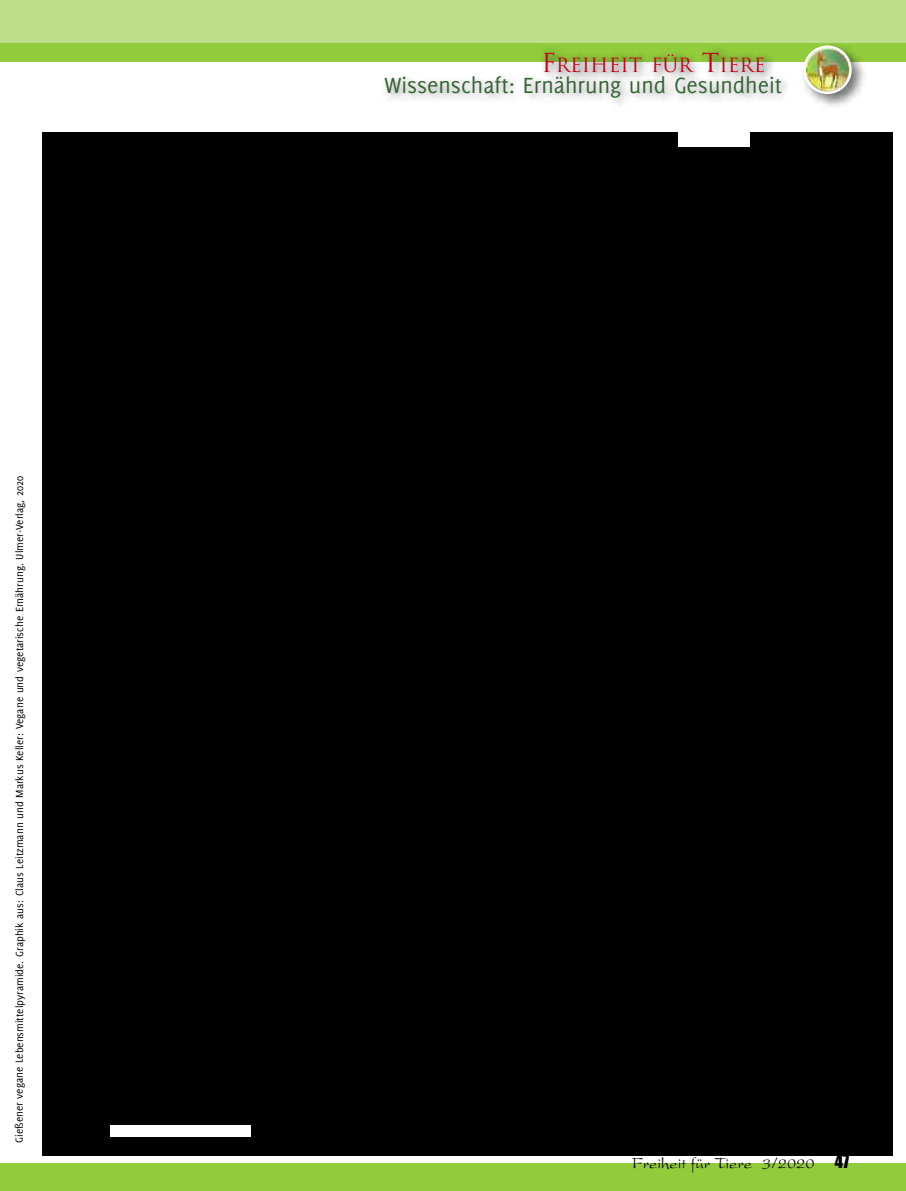
<style>
.page{position:relative;width:906px;height:1191px;background:#fff}
.page>*{position:absolute;margin:0;border:0;box-sizing:border-box;transform-origin:0 0}
.t1{font:24px "Delicious";color:#376536}
.t2{font:19.2px "Trajan";color:#c70017}
.t3{font:16.5px "President";color:#000}
.t4{font:11.25px "Delicious";color:#000}
.s1{font-size:25.5px}
.s2{font-family:"Impact"}
</style>
<div class="page">
<div style="left:0;top:1163px;width:906px;height:28px;background:#92cc3c"></div>
<div style="left:0;top:0;width:906px;height:44px;background:#bee08a"></div>
<div style="left:0;top:43px;width:906px;height:18px;background:#92cc3c"></div>
<img style="left:809px;top:52px;width:62px;height:55px">
<img style="left:804px;top:45px;width:47px;height:49px">
<div style="left:43px;top:133px;width:849px;height:1022px;background:#000"></div>
<div style="left:678px;top:123px;width:71px;height:24px;background:#fff"></div>
<div style="left:110px;top:1125px;width:141px;height:11px;background:#fff"></div>
<img style="left:218px;top:61px;width:590px;height:46px">
<p class="t4" style="left:15px;top:1142px;width:668px;rotate:-90deg">Gießener vegane Lebensmittelpyramide. Graphik aus: Claus Leitzmann und Markus Keller: Vegane und vegetarische Ernährung. Ulmer-Verlag, 2020</p>
<h2 class="t2" style="left:541px;top:54px;width:226px"><span class="s1">F</span>REIHEIT FÜR <span class="s1">T</span>IERE</h2>
<h1 class="t1" style="left:384px;top:76px;width:399px">Wissenschaft: Ernährung und Gesundheit</h1>
<h3 class="t3" style="left:632px;top:1158px;width:219px">Freiheit für Tiere 3/2020 <span class="s2">47</span></h3>
</div>
